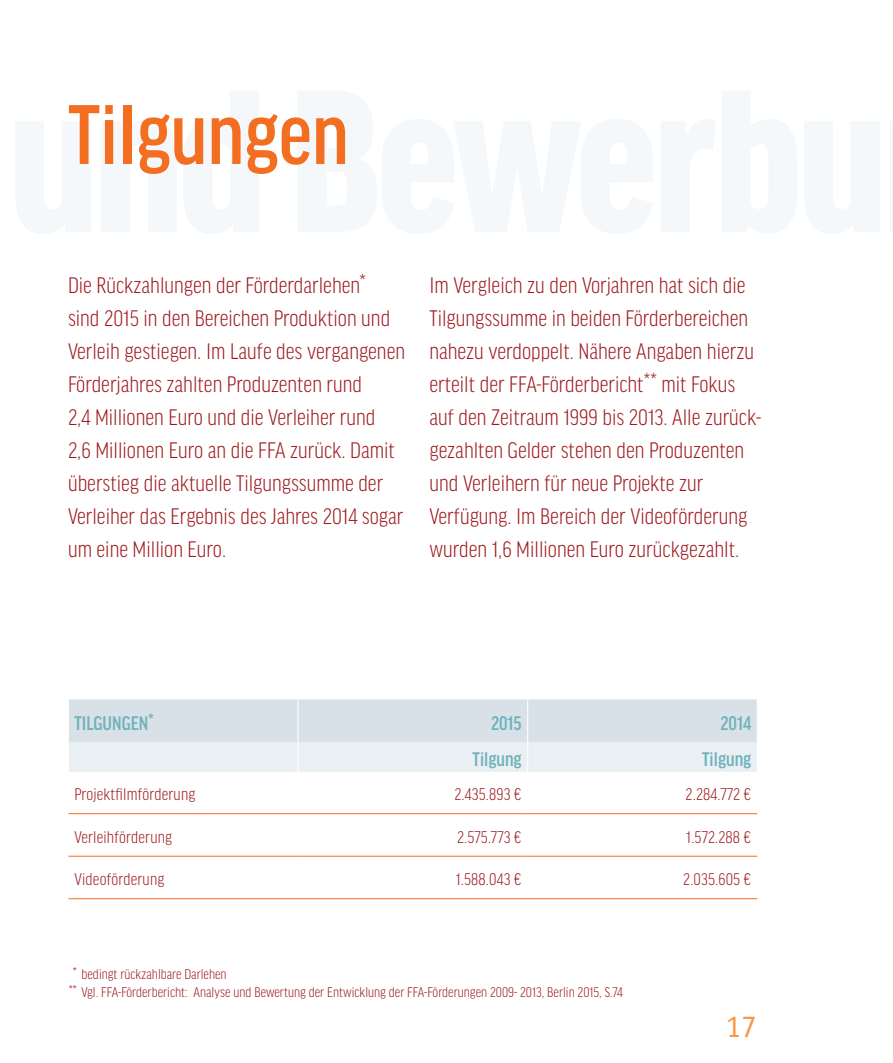
<style>
.page{position:relative;width:893px;height:1063px;background:#fff}
.page>*{position:absolute;margin:0;border:0;box-sizing:border-box;transform-origin:0 0}
.t1{font:500 condensed 90px "Good Headline Pro";color:#f36e21}
.t2{font:31.5px "Officina Sans";color:#f79848}
.Fließ{font:300 condensed 24px/33px "Good Headline Pro";color:#9e191d}
.t3{font:500 condensed 21px "Good Headline Pro";color:#6fb2bb}
.Tabelle{font:300 condensed 18px "Good Headline Pro";letter-spacing:.01em;color:#9e191d}
.t4{font:300 condensed 15px "Good Headline Pro";color:#9e191d}
</style>
<div class="page">
<svg style="left:69px;top:699px;width:688px;height:73px;background:#dfe7ec"></svg>
<hr style="left:68px;top:813px;width:230px;height:1px;background:#f36e21">
<hr style="left:298px;top:813px;width:230px;height:1px;background:#f36e21">
<hr style="left:528px;top:813px;width:229px;height:1px;background:#f36e21">
<hr style="left:68px;top:856px;width:230px;height:1px;background:#f36e21">
<hr style="left:298px;top:856px;width:230px;height:1px;background:#f36e21">
<hr style="left:528px;top:856px;width:229px;height:1px;background:#f36e21">
<hr style="left:68px;top:898px;width:230px;height:1px;background:#f36e21">
<hr style="left:298px;top:898px;width:230px;height:1px;background:#f36e21">
<hr style="left:528px;top:898px;width:229px;height:1px;background:#f36e21">
<hr style="left:297px;top:699px;width:2px;height:43px;background:#fff">
<hr style="left:527px;top:699px;width:1px;height:43px;background:#fff">
<hr style="left:297px;top:742px;width:2px;height:30px;background:#fff">
<hr style="left:527px;top:742px;width:1px;height:30px;background:#fff">
<p class="t1" style="left:68px;top:88px;width:282px">Tilgungen</p>
<p class="Fließ" style="left:68px;top:269px;width:338px">Die Rückzahlungen der Förderdarlehen*<br>sind 2015 in den Bereichen Produktion und Verleih gestiegen. Im Laufe des vergangenen Förderjahres zahlten Produzenten rund<br>2,4 Millionen Euro und die Verleiher rund<br>2,6 Millionen Euro an die FFA zurück. Damit überstieg die aktuelle Tilgungssumme der Verleiher das Ergebnis des Jahres 2014 sogar um eine Million Euro.</p>
<p class="Fließ" style="left:429px;top:269px;width:333px">Im Vergleich zu den Vorjahren hat sich die Tilgungssumme in beiden Förderbereichen nahezu verdoppelt. Nähere Angaben hierzu erteilt der FFA-Förderbericht** mit Fokus auf den Zeitraum 1999 bis 2013. Alle zurück&shy;gezahlten Gelder stehen den Produzenten und Verleihern für neue Projekte zur Verfügung. Im Bereich der Videoförderung wurden 1,6 Millionen Euro zurückgezahlt.</p>
<p class="t3" style="left:74px;top:712px;width:81px">TILGUNGEN*</p>
<p class="t3" style="left:491px;top:712px;width:32px">2015</p>
<p class="t3" style="left:721px;top:712px;width:32px">2014</p>
<p class="t3" style="left:473px;top:748px;width:51px">Tilgung</p>
<p class="t3" style="left:702px;top:748px;width:51px">Tilgung</p>
<p class="Tabelle" style="left:74px;top:785px;width:122px">Projektfilmförderung</p>
<p class="Tabelle" style="left:454px;top:785px;width:69px">2.435.893 €</p>
<p class="Tabelle" style="left:686px;top:785px;width:67px">2.284.772 €</p>
<p class="Tabelle" style="left:74px;top:828px;width:99px">Verleihförderung</p>
<p class="Tabelle" style="left:457px;top:828px;width:66px">2.575.773 €</p>
<p class="Tabelle" style="left:686px;top:828px;width:66px">1.572.288 €</p>
<p class="Tabelle" style="left:74px;top:870px;width:92px">Videoförderung</p>
<p class="Tabelle" style="left:456px;top:870px;width:67px">1.588.043 €</p>
<p class="Tabelle" style="left:683px;top:870px;width:70px">2.035.605 €</p>
<p class="t4" style="left:73px;top:966px;width:155px">* bedingt rückzahlbare Darlehen</p>
<p class="t4" style="left:69px;top:984px;width:555px">** Vgl. FFA-Förderbericht: Analyse und Bewertung der Entwicklung der FFA-Förderungen 2009- 2013, Berlin 2015, S.74</p>
<h2 class="t2" style="left:725px;top:1008px;width:33px">17</h2>
</div>
